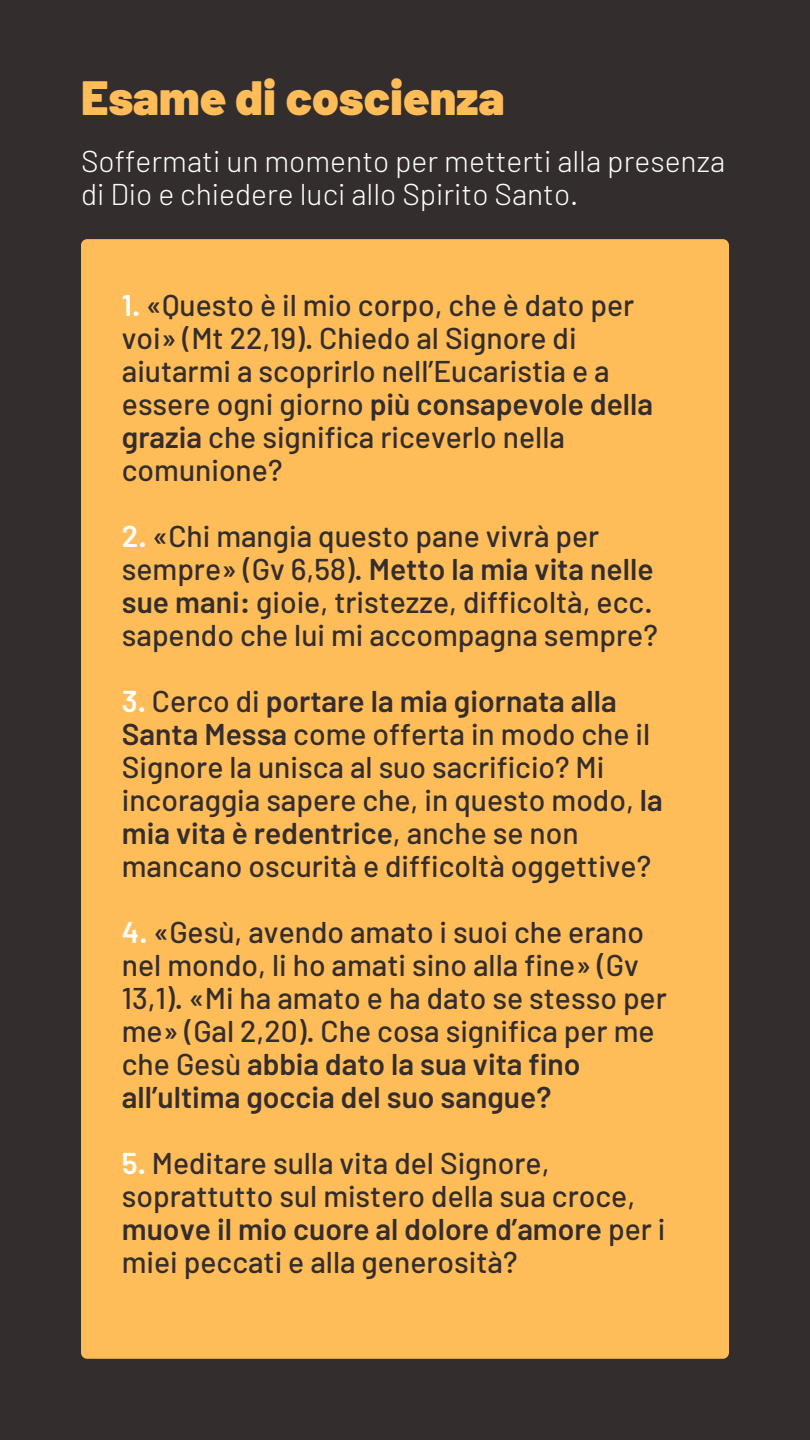
<style>
.page{position:relative;width:810px;height:1440px;background:#342d2d}
.page>*{position:absolute;margin:0;border:0;box-sizing:border-box;transform-origin:0 0}
.t1{font:900 48px "Barlow";color:#ffbd59}
.t2{font:500 30px/33px "Barlow";color:#342d2d}
.t3{font:300 30px/33px "Barlow";color:#fff}
.s1{font-weight:600;color:#fff}
.s2{font-weight:600}
</style>
<div class="page">
<div style="left:81px;top:239px;width:648px;height:1120px;background:#ffbd59;border-radius:6px"></div>
<p class="t1" style="left:81px;top:67px;width:425px">Esame di coscienza</p>
<p class="t3" style="left:81px;top:143px;width:646px">Soffermati un momento per metterti alla presenza di Dio e chiedere luci allo Spirito Santo.</p>
<p class="t2" style="left:122px;top:288px;width:533px"><span class="s1">1.</span> «Questo è il mio corpo, che è dato per voi» (Mt 22,19). Chiedo al Signore di aiutarmi a scoprirlo nell’Eucaristia e a essere ogni giorno <span class="s2">più consapevole della grazia</span> che significa riceverlo nella comunione?</p>
<p class="t2" style="left:122px;top:519px;width:537px"><span class="s1">2.</span> «Chi mangia questo pane vivrà per sempre» (Gv 6,58). <span class="s2">Metto la mia vita nelle sue mani:</span> gioie, tristezze, difficoltà, ecc. sapendo che lui mi accompagna sempre?</p>
<p class="t2" style="left:122px;top:684px;width:543px"><span class="s1">3.</span> Cerco di <span class="s2">portare la mia giornata alla Santa Messa</span> come offerta in modo che il Signore la unisca al suo sacrificio? Mi incoraggia sapere che, in questo modo, <span class="s2">la mia vita è redentrice</span>, anche se non mancano oscurità e difficoltà oggettive?</p>
<p class="t2" style="left:122px;top:915px;width:546px"><span class="s1">4.</span> «Gesù, avendo amato i suoi che erano nel mondo, li ho amati sino alla fine» (Gv 13,1). «Mi ha amato e ha dato se stesso per me» (Gal 2,20). Che cosa significa per me che Gesù <span class="s2">abbia dato la sua vita fino all’ultima goccia del suo sangue?</span></p>
<p class="t2" style="left:122px;top:1146px;width:545px"><span class="s1">5.</span> Meditare sulla vita del Signore, soprattutto sul mistero della sua croce, <span class="s2">muove il mio cuore al dolore d’amore</span> per i miei peccati e alla generosità?</p>
</div>
